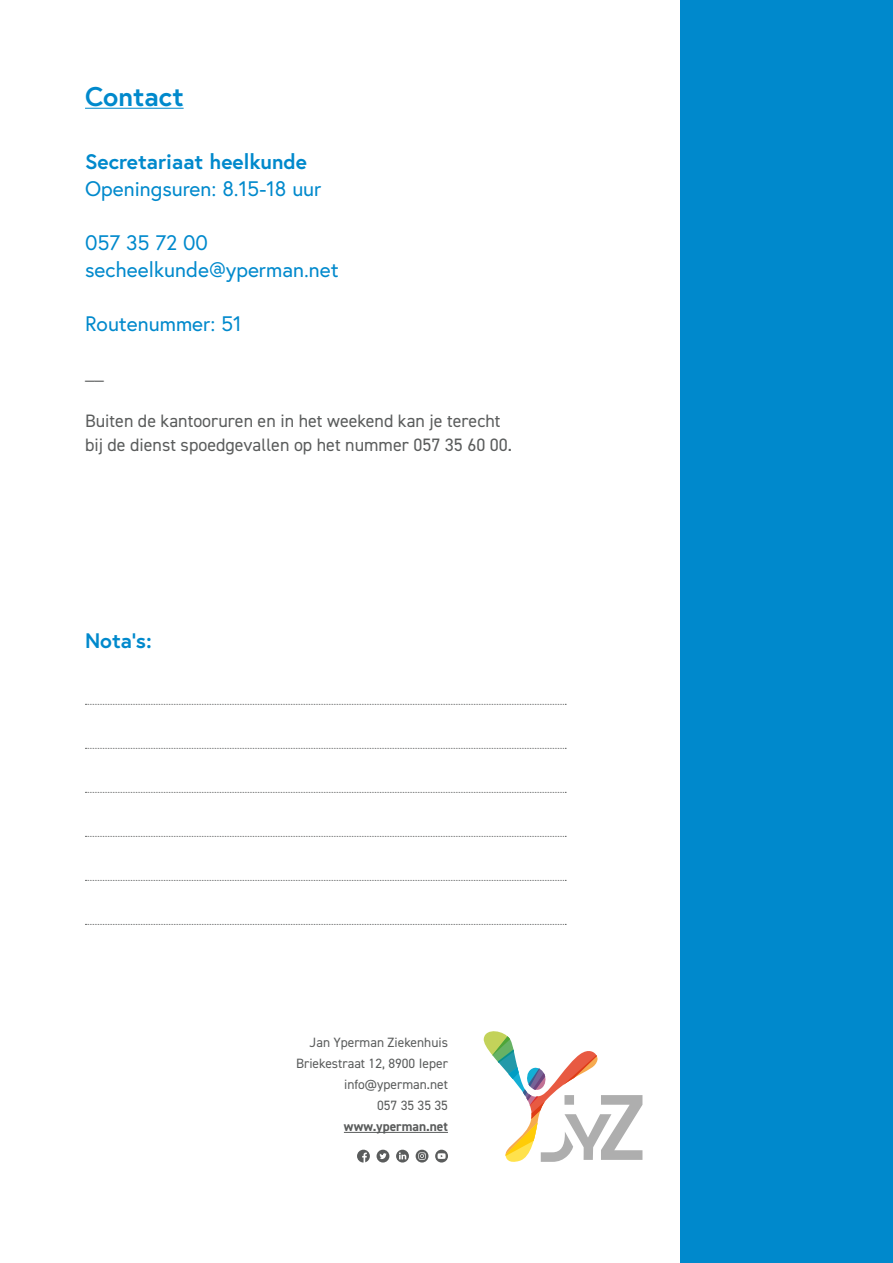
<style>
.page{position:relative;width:893px;height:1263px;background:#fff}
.page>*{position:absolute;margin:0;border:0;box-sizing:border-box;transform-origin:0 0}
.t1{font:700 27px "Europa";color:#0089cc}
.t2{font:21px/27px "Europa";color:#0089cc}
.t3{font:700 21px "Europa";color:#0089cc}
.t4{font:18px/24px "DIN2014";color:#5a5c5c}
.t5{font:13.5px/21px "DIN2014";color:#5a5c5c;text-align:right}
.t6{font:700 13.5px "DIN2014";color:#5a5c5c}
</style>
<div class="page">
<div style="left:680px;top:0;width:213px;height:1263px;background:#0089cc"></div>
<hr style="left:344px;top:1132px;width:104px;height:1px;background:#5a5c5c">
<svg style="left:435px;top:1150px;width:13px;height:12px"></svg>
<svg style="left:357px;top:1150px;width:13px;height:12px"></svg>
<svg style="left:416px;top:1150px;width:12px;height:12px"></svg>
<svg style="left:377px;top:1150px;width:12px;height:12px"></svg>
<svg style="left:396px;top:1150px;width:13px;height:12px"></svg>
<svg style="left:484px;top:1031px;width:158px;height:131px"></svg>
<svg style="left:85px;top:704px;width:481px;height:1px"></svg>
<svg style="left:85px;top:748px;width:481px;height:1px"></svg>
<svg style="left:85px;top:792px;width:481px;height:1px"></svg>
<svg style="left:85px;top:836px;width:481px;height:1px"></svg>
<svg style="left:85px;top:880px;width:481px;height:1px"></svg>
<svg style="left:85px;top:924px;width:481px;height:1px"></svg>
<hr style="left:85px;top:108px;width:99px;height:1px;background:#0089cc">
<h1 class="t1" style="left:85px;top:78px;width:100px">Contact</h1>
<p class="t3" style="left:85px;top:147px;width:224px">Secretariaat heelkunde</p>
<p class="t2" style="left:85px;top:175px;width:238px">Openingsuren: 8.15-18 uur</p>
<p class="t2" style="left:85px;top:229px;width:255px">057 35 72 00 secheelkunde@yperman.net</p>
<p class="t2" style="left:85px;top:310px;width:158px">Routenummer: 51</p>
<p class="t4" style="left:85px;top:361px;width:20px">__</p>
<p class="t4" style="left:85px;top:409px;width:429px">Buiten de kantooruren en in het weekend kan je terecht bij de dienst spoedgevallen op het nummer 057 35 60 00.</p>
<p class="t3" style="left:85px;top:626px;width:68px">Nota’s:</p>
<p class="t5" style="left:296px;top:1032px;width:153px">Jan Yperman Ziekenhuis<br>Briekestraat 12, 8900 Ieper info@yperman.net<br>057 35 35 35</p>
<p class="t6" style="left:344px;top:1117px;width:106px">www.yperman.net</p>
</div>
